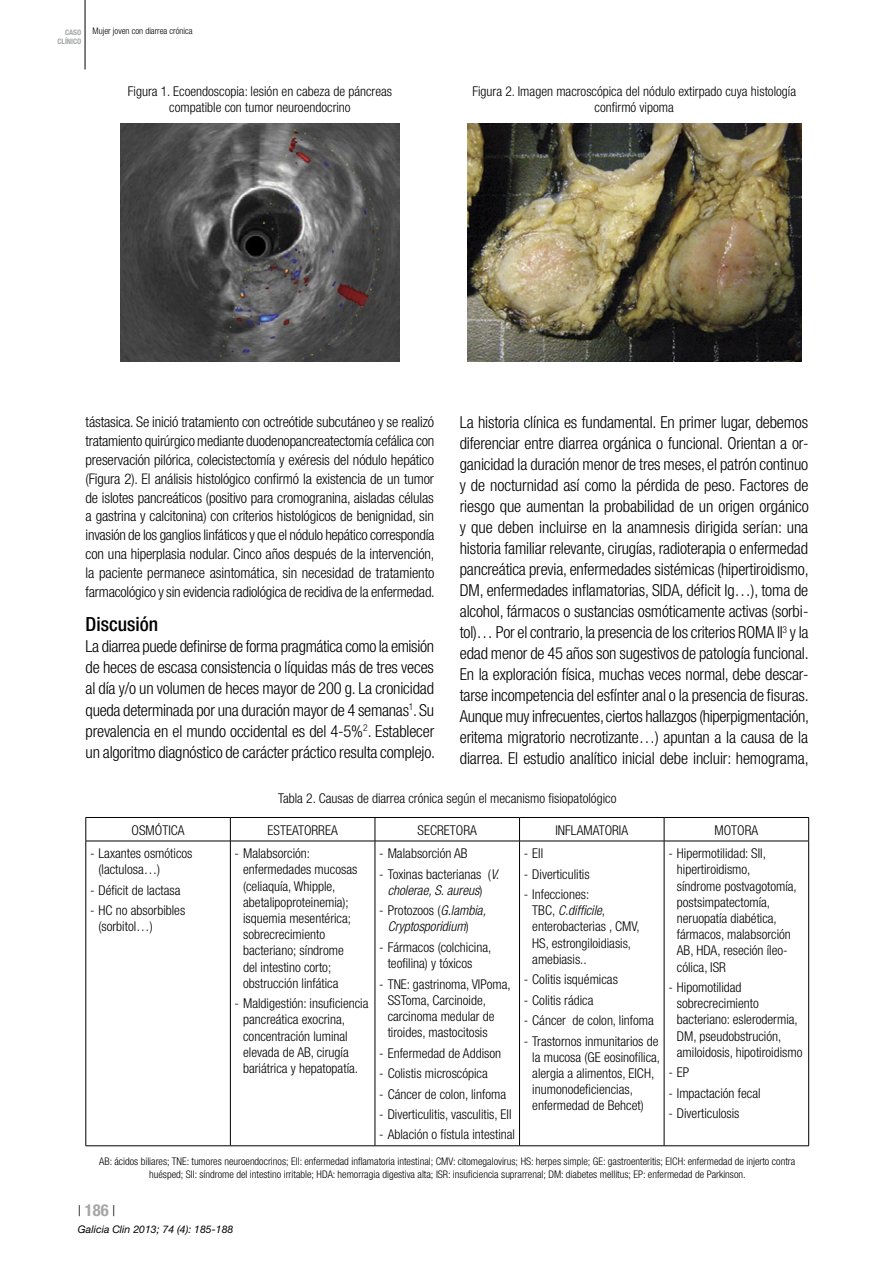
<style>
.page{position:relative;width:893px;height:1263px;background:#fff}
.page>*{position:absolute;margin:0;border:0;box-sizing:border-box;transform-origin:0 0}
.EPIGRAFE{font:500 condensed 19.5px "Helvetica Neue";color:#000}
.t1{font:300 condensed 16.5px/21px "Helvetica Neue";letter-spacing:-.01em;color:#000;text-align:justify}
.t2{font:700 condensed 16.5px "Helvetica Neue";color:#a6a6a6}
.t3{font:300 condensed 14.7px/18.9px "Helvetica Neue";letter-spacing:-.015em;color:#000;text-align:justify}
.TABLAS{font:300 condensed 13.5px/16.2px "Helvetica Neue";color:#000}
.TABLAS-2{font:italic 300 condensed 13.5px/16.2px "Helvetica Neue";color:#000}
.TABLAS-3{font:300 condensed 10.5px/12.6px "Helvetica Neue";color:#000;text-align:center}
.t4{font:italic 10.5px "Helvetica Neue";color:#000}
.t5{font:300 condensed 9px "Helvetica Neue";color:#000}
.t6{font:700 condensed 7.5px "Helvetica Neue";color:#a4a5a6}
.s1{font-style:italic}
.s2{font-style:normal}
.s3{font-weight:300;font-size:15px;color:#000}
</style>
<div class="page">
<svg style="left:87px;top:818px;width:721px;height:327px"></svg>
<svg style="left:230px;top:818px;width:1px;height:23px"></svg>
<svg style="left:375px;top:818px;width:1px;height:23px"></svg>
<svg style="left:519px;top:818px;width:1px;height:23px"></svg>
<svg style="left:664px;top:818px;width:1px;height:23px"></svg>
<hr style="left:86px;top:841px;width:144px;height:1px;background:#000">
<hr style="left:230px;top:841px;width:145px;height:1px;background:#000">
<hr style="left:230px;top:841px;width:1px;height:304px;background:#000">
<hr style="left:375px;top:841px;width:144px;height:1px;background:#000">
<hr style="left:375px;top:841px;width:1px;height:304px;background:#000">
<hr style="left:519px;top:841px;width:145px;height:1px;background:#000">
<hr style="left:519px;top:841px;width:1px;height:304px;background:#000">
<hr style="left:664px;top:841px;width:145px;height:1px;background:#000">
<hr style="left:664px;top:841px;width:1px;height:304px;background:#000">
<hr style="left:86px;top:817px;width:144px;height:1px;background:#000">
<svg style="left:86px;top:818px;width:1px;height:23px"></svg>
<hr style="left:230px;top:817px;width:145px;height:1px;background:#000">
<hr style="left:375px;top:817px;width:144px;height:1px;background:#000">
<hr style="left:519px;top:817px;width:145px;height:1px;background:#000">
<hr style="left:664px;top:817px;width:145px;height:1px;background:#000">
<svg style="left:808px;top:818px;width:1px;height:23px"></svg>
<hr style="left:86px;top:841px;width:1px;height:304px;background:#000">
<hr style="left:808px;top:841px;width:1px;height:304px;background:#000">
<hr style="left:86px;top:1145px;width:144px;height:1px;background:#000">
<hr style="left:230px;top:1145px;width:145px;height:1px;background:#000">
<hr style="left:375px;top:1145px;width:144px;height:1px;background:#000">
<hr style="left:519px;top:1145px;width:145px;height:1px;background:#000">
<hr style="left:664px;top:1145px;width:145px;height:1px;background:#000">
<img style="left:467px;top:123px;width:334px;height:238px">
<img style="left:120px;top:123px;width:279px;height:238px">
<hr style="left:85px;top:0;width:1px;height:69px;background:#000">
<p class="t6" style="left:65px;top:27px;width:18px">CASO</p>
<p class="t5" style="left:93px;top:26px;width:102px">Mujer joven con diarrea crónica</p>
<p class="t6" style="left:58px;top:36px;width:25px">CLÍNICO</p>
<p class="TABLAS" style="left:128px;top:83px;width:266px;text-align:center">Figura 1. Ecoendoscopia: lesión en cabeza de páncreas compatible con tumor neuroendocrino</p>
<p class="TABLAS" style="left:472px;top:83px;width:325px;text-align:center">Figura 2. Imagen macroscópica del nódulo extirpado cuya histología confirmó vipoma</p>
<p class="t3" style="left:86px;top:412px;width:351px">tástasica. Se inició tratamiento con octreótide subcutáneo y se realizó tratamiento quirúrgico mediante duodenopancreatectomía cefálica con preservación pilórica, colecistectomía y exéresis del nódulo hepático (Figura 2). El análisis histológico confirmó la existencia de un tumor de islotes pancreáticos (positivo para cromogranina, aisladas células a gastrina y calcitonina) con criterios histológicos de benignidad, sin invasión de los ganglios linfáticos y que el nódulo hepático correspondía con una hiperplasia nodular. Cinco años después de la intervención, la paciente permanece asintomática, sin necesidad de tratamiento farmacológico y sin evidencia radiológica de recidiva de la enfermedad.</p>
<p class="EPIGRAFE" style="left:86px;top:612px;width:74px">Discusión</p>
<p class="t1" style="left:86px;top:636px;width:351px">La diarrea puede definirse de forma pragmática como la emisión de heces de escasa consistencia o líquidas más de tres veces al día y/o un volumen de heces mayor de 200 g. La cronicidad queda determinada por una duración mayor de 4 semanas<sup>1</sup>. Su prevalencia en el mundo occidental es del 4-5%<sup>2</sup>. Establecer un algoritmo diagnóstico de carácter práctico resulta complejo.</p>
<p class="t1" style="left:460px;top:412px;width:351px">La historia clínica es fundamental. En primer lugar, debemos diferenciar entre diarrea orgánica o funcional. Orientan a or&shy;ganicidad la duración menor de tres meses, el patrón continuo y de nocturnidad así como la pérdida de peso. Factores de riesgo que aumentan la probabilidad de un origen orgánico y que deben incluirse en la anamnesis dirigida serían: una historia familiar relevante, cirugías, radioterapia o enfermedad pancreática previa, enfermedades sistémicas (hipertiroidismo, DM, enfermedades inflamatorias, SIDA, déficit Ig…), toma de alcohol, fármacos o sustancias osmóticamente activas (sorbi&shy;tol)… Por el contrario, la presencia de los criterios ROMA II<sup>3</sup> y la edad menor de 45 años son sugestivos de patología funcional.<br>En la exploración física, muchas veces normal, debe descar&shy;tarse incompetencia del esfínter anal o la presencia de fisuras.<br>Aunque muy infrecuentes, ciertos hallazgos (hiperpigmentación, eritema migratorio necrotizante…) apuntan a la causa de la diarrea. El estudio analítico inicial debe incluir: hemograma,</p>
<p class="TABLAS" style="left:278px;top:790px;width:340px">Tabla 2. Causas de diarrea crónica según el mecanismo fisiopatológico</p>
<p class="TABLAS" style="left:132px;top:822px;width:54px">OSMÓTICA</p>
<p class="TABLAS" style="left:268px;top:822px;width:72px">ESTEATORREA</p>
<p class="TABLAS" style="left:418px;top:822px;width:61px">SECRETORA</p>
<p class="TABLAS" style="left:555px;top:822px;width:74px">INFLAMATORIA</p>
<p class="TABLAS" style="left:714px;top:822px;width:45px">MOTORA</p>
<p class="TABLAS" style="left:99px;top:845px;width:95px;text-indent:-9px">- Laxantes osmóticos (lactulosa…)</p>
<p class="TABLAS" style="left:90px;top:882px;width:92px">- Déficit de lactasa</p>
<p class="TABLAS" style="left:99px;top:902px;width:88px;text-indent:-9px">- HC no absorbibles (sorbitol…)</p>
<p class="TABLAS" style="left:243px;top:845px;width:116px;text-indent:-9px">- Malabsorción: enfermedades mucosas (celiaquía, Whipple, abetalipoproteinemia); isquemia mesentérica; sobrecrecimiento bacteriano; síndrome del intestino corto; obstrucción linfática</p>
<p class="TABLAS" style="left:243px;top:995px;width:127px;text-indent:-9px">- Maldigestión: insuficiencia pancreática exocrina, concentración luminal elevada de AB, cirugía bariátrica y hepatopatía.</p>
<p class="TABLAS" style="left:379px;top:845px;width:90px">- Malabsorción AB</p>
<p class="TABLAS" style="left:388px;top:865px;width:113px;text-indent:-9px">- Toxinas bacterianas (<span class="s1">V. cholerae, S. aureus</span>)</p>
<p class="TABLAS-2" style="left:388px;top:902px;width:100px;text-indent:-9px"><span class="s2">- Protozoos (</span>G.lambia,<br>Cryptosporidium<span class="s2">)</span></p>
<p class="TABLAS" style="left:388px;top:939px;width:105px;text-indent:-9px">- Fármacos (colchicina, teofilina) y tóxicos</p>
<p class="TABLAS" style="left:388px;top:975px;width:125px;text-indent:-9px">- TNE: gastrinoma, VIPoma,<br>SSToma, Carcinoide, carcinoma medular de tiroides, mastocitosis</p>
<p class="TABLAS" style="left:379px;top:1044px;width:123px">- Enfermedad de Addison</p>
<p class="TABLAS" style="left:379px;top:1065px;width:110px">- Colistis microscópica</p>
<p class="TABLAS" style="left:379px;top:1085px;width:128px">- Cáncer de colon, linfoma</p>
<p class="TABLAS" style="left:379px;top:1106px;width:134px">- Diverticulitis, vasculitis, EII</p>
<p class="TABLAS" style="left:379px;top:1126px;width:137px">- Ablación o fístula intestinal</p>
<p class="TABLAS" style="left:677px;top:845px;width:122px;text-indent:-9px">- Hipermotilidad: SII, hipertiroidismo, síndrome postvagotomía, postsimpatectomía, neruopatía diabética, fármacos, malabsorción<br>AB, HDA, reseción íleo&shy;cólica, ISR</p>
<p class="TABLAS" style="left:677px;top:979px;width:127px;text-indent:-9px">- Hipomotilidad sobrecrecimiento bacteriano: eslerodermia,<br>DM, pseudobstrución, amiloidosis, hipotiroidismo</p>
<p class="TABLAS" style="left:668px;top:1064px;width:22px">- EP</p>
<p class="TABLAS" style="left:668px;top:1085px;width:94px">- Impactación fecal</p>
<p class="TABLAS" style="left:668px;top:1105px;width:73px">- Diverticulosis</p>
<p class="TABLAS-3" style="left:99px;top:1155px;width:698px">AB: ácidos biliares; TNE: tumores neuroendocrinos; EII: enfermedad inflamatoria intestinal; CMV: citomegalovirus; HS: herpes simple; GE: gastroenteritis; EICH: enfermedad de injerto contra huésped; SII: síndrome del intestino irritable; HDA: hemorragia digestiva alta; ISR: insuficiencia suprarrenal; DM: diabetes mellitus; EP: enfermedad de Parkinson.</p>
<p class="TABLAS" style="left:524px;top:845px;width:21px">- EII</p>
<p class="TABLAS" style="left:524px;top:865px;width:67px">- Diverticulitis</p>
<p class="TABLAS" style="left:532px;top:886px;width:109px;text-indent:-9px">- Infecciones:<br>TBC, <span class="s1">C.difficile</span>, enterobacterias , CMV,<br>HS, estrongiloidiasis, amebiasis..</p>
<p class="TABLAS" style="left:524px;top:971px;width:96px">- Colitis isquémicas</p>
<p class="TABLAS" style="left:524px;top:992px;width:71px">- Colitis rádica</p>
<p class="TABLAS" style="left:524px;top:1012px;width:132px">- Cáncer de colon, linfoma</p>
<p class="TABLAS" style="left:532px;top:1033px;width:129px;text-indent:-9px">- Trastornos inmunitarios de la mucosa (GE eosinofílica, alergia a alimentos, EICH, inumonodeficiencias, enfermedad de Behcet)</p>
<p class="t2" style="left:78px;top:1200px;width:39px"><span class="s3">|</span> 186 <span class="s3">|</span></p>
<p class="t4" style="left:78px;top:1223px;width:157px">Galicia Clin 2013; 74 (4): 185-188</p>
</div>
